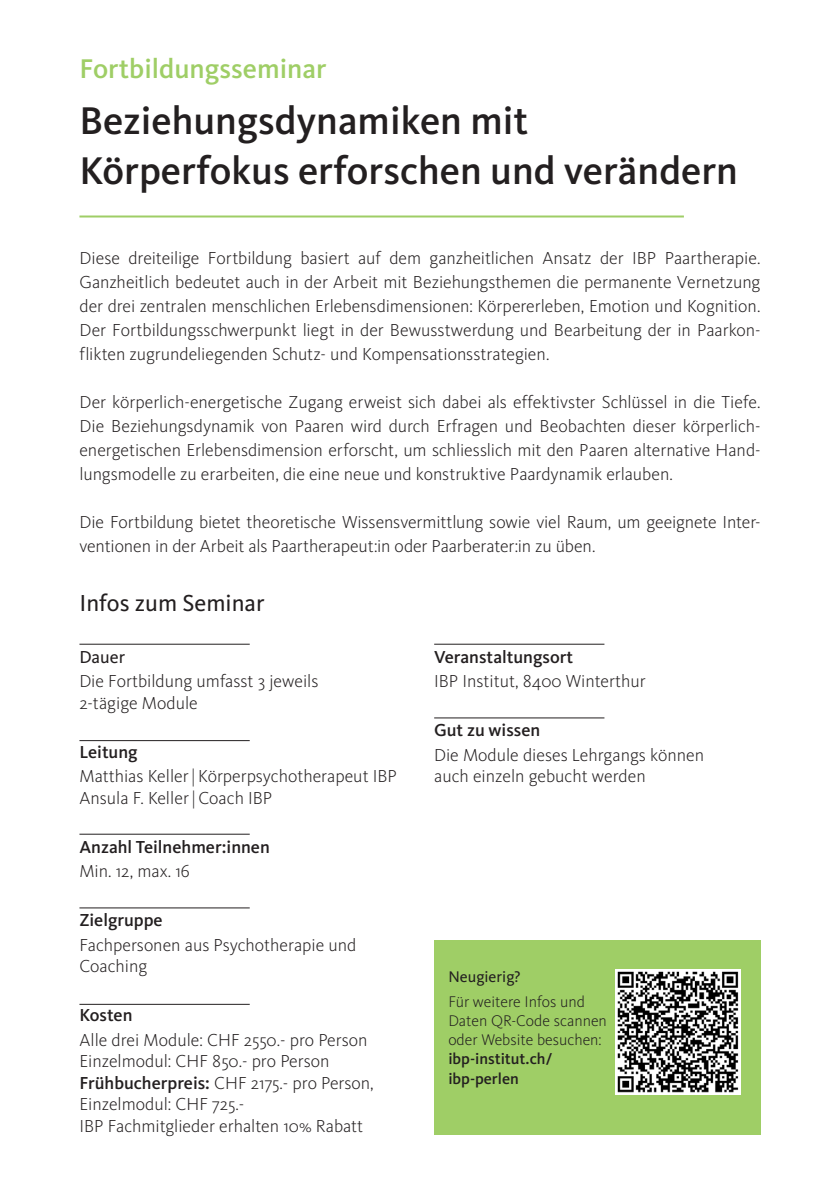
<style>
.page{position:relative;width:840px;height:1191px;background:#fff}
.page>*{position:absolute;margin:0;border:0;box-sizing:border-box;transform-origin:0 0}
.t1{font:500 40px/50px "Kievit OT";color:#231f20}
.t2{font:500 28px "Kievit OT";color:#9fce66}
.t3{font:24px "Kievit OT";color:#231f20}
.t4{font:300 18px/21.6px "Kievit OT";color:#231f20}
.t5{font:500 18px "Kievit OT";color:#231f20}
.t6{font:18px "Kievit OT";color:#231f20}
.t7{font:300 16px/19.2px "Kievit OT";color:#231f20}
.t8{font:500 16px/19.2px "Kievit OT";color:#231f20}
.t9{font:16px "Kievit OT";color:#231f20}
.s1{font-weight:500}
</style>
<div class="page">
<hr style="left:79px;top:215px;width:604px;height:2px;background:#9fce66">
<div style="left:434px;top:939px;width:326px;height:195px;background:#9fce66"></div>
<img style="left:615px;top:969px;width:125px;height:125px">
<hr style="left:79px;top:907px;width:170px;height:1px;background:#231f20">
<hr style="left:434px;top:643px;width:170px;height:1px;background:#231f20">
<hr style="left:79px;top:740px;width:170px;height:1px;background:#231f20">
<hr style="left:79px;top:643px;width:170px;height:1px;background:#231f20">
<hr style="left:79px;top:833px;width:170px;height:1px;background:#231f20">
<hr style="left:79px;top:1003px;width:170px;height:1px;background:#231f20">
<hr style="left:434px;top:717px;width:170px;height:1px;background:#231f20">
<h2 class="t2" style="left:79px;top:53px;width:248px">Fortbildungsseminar</h2>
<h1 class="t1" style="left:79px;top:96px;width:659px">Beziehungsdynamiken mit<br>Körperfokus erforschen und verändern</h1>
<p class="t4" style="left:79px;top:246px;width:682px;line-height:24px;text-align:justify">Diese dreiteilige Fortbildung basiert auf dem ganzheitlichen Ansatz der IBP Paartherapie.<br>Ganzheitlich bedeutet auch in der Arbeit mit Beziehungsthemen die permanente Vernetzung der drei zentralen menschlichen Erlebensdimensionen: Körpererleben, Emotion und Kognition.<br>Der Fortbildungsschwerpunkt liegt in der Bewusstwerdung und Bearbeitung der in Paarkon&shy;flikten zugrundeliegenden Schutz- und Kompensationsstrategien.</p>
<p class="t4" style="left:79px;top:390px;width:682px;line-height:24px;text-align:justify">Der körperlich-energetische Zugang erweist sich dabei als effektivster Schlüssel in die Tiefe.<br>Die Beziehungsdynamik von Paaren wird durch Erfragen und Beobachten dieser körperlich&shy;energetischen Erlebensdimension erforscht, um schliesslich mit den Paaren alternative Hand&shy;lungsmodelle zu erarbeiten, die eine neue und konstruktive Paardynamik erlauben.</p>
<p class="t4" style="left:79px;top:510px;width:682px;line-height:24px">Die Fortbildung bietet theoretische Wissensvermittlung sowie viel Raum, um geeignete Inter&shy;ventionen in der Arbeit als Paartherapeut:in oder Paarberater:in zu üben.</p>
<h3 class="t3" style="left:79px;top:589px;width:186px">Infos zum Seminar</h3>
<p class="t6" style="left:79px;top:647px;width:47px">Dauer</p>
<p class="t4" style="left:79px;top:671px;width:240px">Die Fortbildung umfasst 3 jeweils<br>2-tägige Module</p>
<p class="t5" style="left:79px;top:741px;width:60px">Leitung</p>
<p class="t4" style="left:79px;top:766px;width:319px">Matthias Keller|Körperpsychotherapeut IBP<br>Ansula F. Keller|Coach IBP</p>
<p class="t5" style="left:79px;top:836px;width:192px">Anzahl Teilnehmer:innen</p>
<p class="t4" style="left:79px;top:861px;width:112px">Min. 12, max. 16</p>
<p class="t5" style="left:79px;top:910px;width:85px">Zielgruppe</p>
<p class="t4" style="left:79px;top:934px;width:278px">Fachpersonen aus Psychotherapie und<br>Coaching</p>
<p class="t5" style="left:79px;top:1004px;width:55px">Kosten</p>
<p class="t4" style="left:79px;top:1029px;width:296px">Alle drei Module: CHF 2550.- pro Person Einzelmodul: CHF 850.- pro Person <span class="s1">Frühbucherpreis:</span> CHF 2175.- pro Person, Einzelmodul: CHF 725.-<br>IBP Fachmitglieder erhalten 10% Rabatt</p>
<p class="t5" style="left:434px;top:646px;width:140px">Veranstaltungsort</p>
<p class="t4" style="left:434px;top:671px;width:213px">IBP Institut, 8400 Winterthur</p>
<p class="t5" style="left:434px;top:720px;width:107px">Gut zu wissen</p>
<p class="t4" style="left:434px;top:744px;width:271px">Die Module dieses Lehrgangs können auch einzeln gebucht werden</p>
<p class="t9" style="left:448px;top:967px;width:74px">Neugierig?</p>
<p class="t7" style="left:448px;top:992px;width:160px">Für weitere Infos und<br>Daten QR-Code scannen oder Website besuchen:</p>
<p class="t8" style="left:448px;top:1049px;width:105px">ibp-institut.ch/ ibp-perlen</p>
</div>
